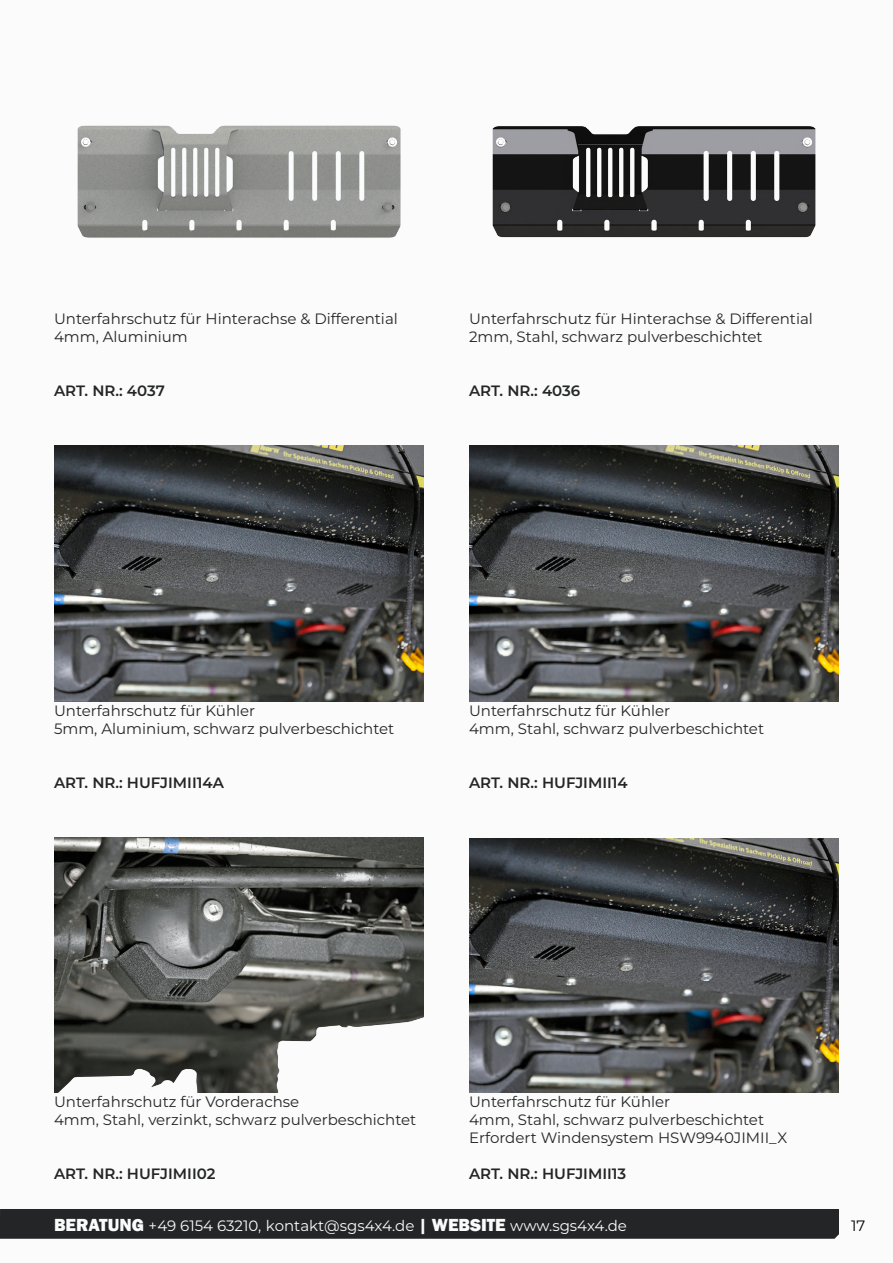
<style>
.page{position:relative;width:893px;height:1263px;background:#fbfbfb}
.page>*{position:absolute;margin:0;border:0;box-sizing:border-box;transform-origin:0 0}
.t1{font:15px/18px "Montserrat";color:#242526}
.t2{font:600 15px "Montserrat";color:#242526}
.t3{font:15px "Montserrat";color:#fbfbfb}
.t4{font:15px "Montserrat";color:#000}
.s1{font-family:"Franklin Gothic";font-weight:800;font-size:18px}
</style>
<div class="page">
<div style="left:0;top:1209px;width:839px;height:30px;background:#242526"></div>
<img style="left:469px;top:446px;width:370px;height:255px">
<img style="left:54px;top:838px;width:370px;height:255px">
<img style="left:54px;top:446px;width:370px;height:255px">
<img style="left:469px;top:838px;width:370px;height:254px">
<img style="left:492px;top:126px;width:324px;height:112px">
<img style="left:77px;top:125px;width:324px;height:113px">
<p class="t1" style="left:54px;top:309px;width:345px">Unterfahrschutz für Hinterachse &amp; Differential<br>4mm, Aluminium</p>
<p class="t2" style="left:54px;top:380px;width:112px">ART. NR.: 4037</p>
<p class="t1" style="left:469px;top:309px;width:345px">Unterfahrschutz für Hinterachse &amp; Differential<br>2mm, Stahl, schwarz pulverbeschichtet</p>
<p class="t2" style="left:469px;top:380px;width:113px">ART. NR.: 4036</p>
<p class="t1" style="left:54px;top:701px;width:342px">Unterfahrschutz für Kühler<br>5mm, Aluminium, schwarz pulverbeschichtet</p>
<p class="t2" style="left:54px;top:771px;width:172px">ART. NR.: HUFJIMII14A</p>
<p class="t1" style="left:469px;top:701px;width:297px">Unterfahrschutz für Kühler<br>4mm, Stahl, schwarz pulverbeschichtet</p>
<p class="t2" style="left:469px;top:772px;width:160px">ART. NR.: HUFJIMII14</p>
<p class="t1" style="left:54px;top:1092px;width:364px">Unterfahrschutz für Vorderachse<br>4mm, Stahl, verzinkt, schwarz pulverbeschichtet</p>
<p class="t2" style="left:54px;top:1163px;width:163px">ART. NR.: HUFJIMII02</p>
<p class="t1" style="left:469px;top:1092px;width:320px">Unterfahrschutz für Kühler<br>4mm, Stahl, schwarz pulverbeschichtet<br>Erfordert Windensystem HSW9940JIMII_X</p>
<p class="t2" style="left:469px;top:1163px;width:159px">ART. NR.: HUFJIMII13</p>
<p class="t3" style="left:54px;top:1215px;width:574px"><span class="s1">BERATUNG</span> +49 6154 63210, kontakt@sgs4x4.de <span class="s1">| WEBSITE</span> www.sgs4x4.de</p>
<p class="t4" style="left:851px;top:1215px;width:16px">17</p>
</div>
